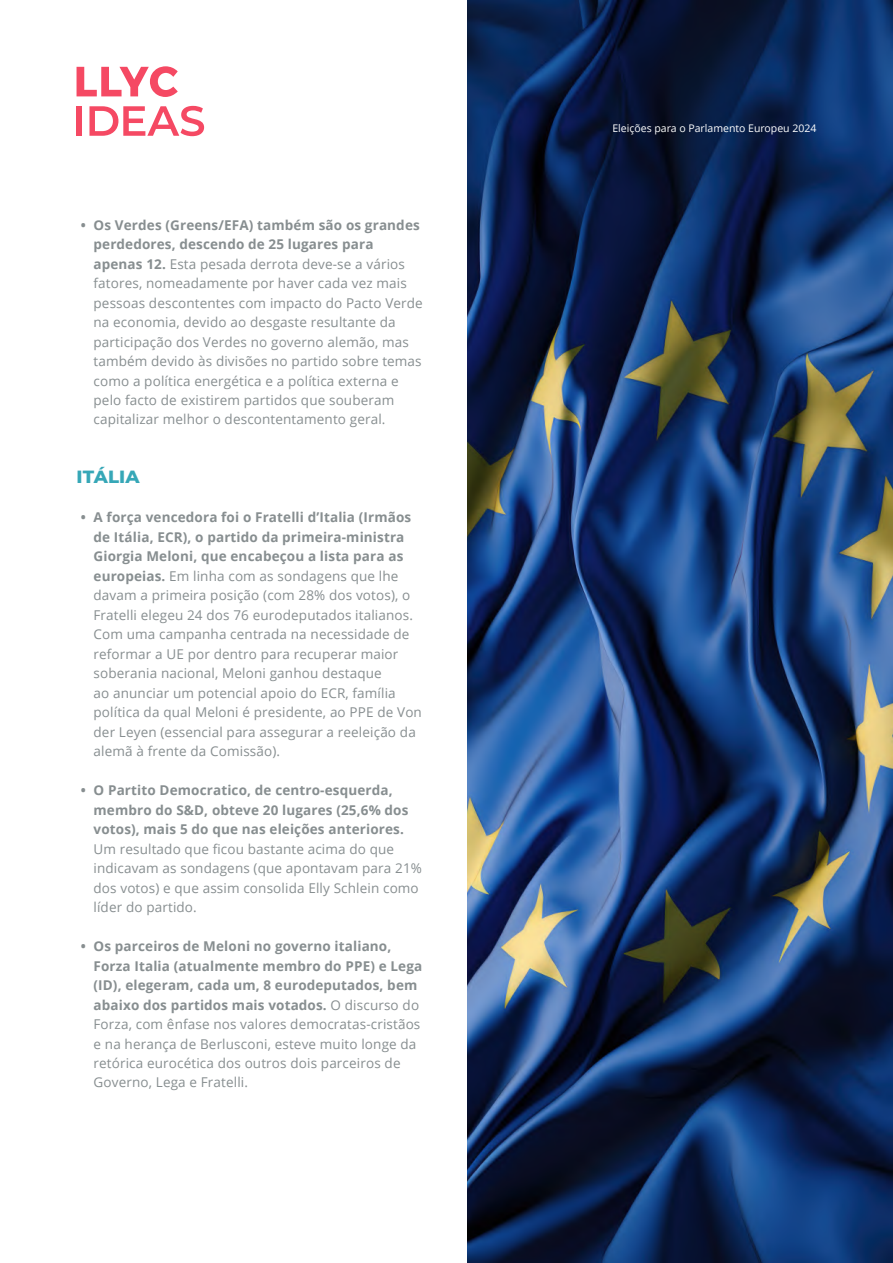
<style>
.page{position:relative;width:893px;height:1263px;background:#fff}
.page>*{position:absolute;margin:0;border:0;box-sizing:border-box;transform-origin:0 0}
.t1{font:800 18px "Montserrat";letter-spacing:.01em;color:#36a7b7}
.t2{font:13.5px/19.5px "Open Sans";letter-spacing:.01em;color:#878e90}
.t3{font:700 13.5px/19.5px "Open Sans";letter-spacing:.01em;color:#878e90}
.t4{font:10.5px "Open Sans";color:#fff}
.s1{font-weight:700}
</style>
<div class="page">
<div style="left:77px;top:106px;width:5px;height:30px;background:#f54963"></div>
<svg style="left:89px;top:106px;width:115px;height:30px"></svg>
<svg style="left:77px;top:66px;width:101px;height:31px"></svg>
<img style="left:468px;top:0;width:425px;height:1263px">
<p class="t2" style="left:94px;top:215px;width:331px;text-indent:-13px"><span class="s1">• Os Verdes (Greens/EFA) também são os grandes perdedores, descendo de 25 lugares para apenas 12.</span> Esta pesada derrota deve-se a vários fatores, nomeadamente por haver cada vez mais pessoas descontentes com impacto do Pacto Verde na economia, devido ao desgaste resultante da participação dos Verdes no governo alemão, mas também devido às divisões no partido sobre temas como a política energética e a política externa e pelo facto de existirem partidos que souberam capitalizar melhor o descontentamento geral.</p>
<h1 class="t1" style="left:77px;top:463px;width:65px">ITÁLIA</h1>
<p class="t2" style="left:94px;top:507px;width:330px;text-indent:-13px"><span class="s1">• A força vencedora foi o Fratelli d’Italia (Irmãos de Itália, ECR), o partido da primeira-ministra Giorgia Meloni, que encabeçou a lista para as europeias.</span> Em linha com as sondagens que lhe davam a primeira posição (com 28% dos votos), o Fratelli elegeu 24 dos 76 eurodeputados italianos.<br>Com uma campanha centrada na necessidade de reformar a UE por dentro para recuperar maior soberania nacional, Meloni ganhou destaque<br>ao anunciar um potencial apoio do ECR, família política da qual Meloni é presidente, ao PPE de Von der Leyen (essencial para assegurar a reeleição da alemã à frente da Comissão).</p>
<p class="t3" style="left:94px;top:780px;width:316px;text-indent:-13px">• O Partito Democratico, de centro-esquerda, membro do S&amp;D, obteve 20 lugares (25,6% dos votos), mais 5 do que nas eleições anteriores.</p>
<p class="t2" style="left:94px;top:838px;width:330px">Um resultado que ficou bastante acima do que indicavam as sondagens (que apontavam para 21% dos votos) e que assim consolida Elly Schlein como líder do partido.</p>
<p class="t2" style="left:94px;top:936px;width:330px;text-indent:-13px"><span class="s1">• Os parceiros de Meloni no governo italiano, Forza Italia (atualmente membro do PPE) e Lega (ID), elegeram, cada um, 8 eurodeputados, bem abaixo dos partidos mais votados.</span> O discurso do Forza, com ênfase nos valores democratas-cristãos e na herança de Berlusconi, esteve muito longe da retórica eurocética dos outros dois parceiros de Governo, Lega e Fratelli.</p>
<p class="t4" style="left:612px;top:121px;width:206px">Eleições para o Parlamento Europeu 2024</p>
</div>
